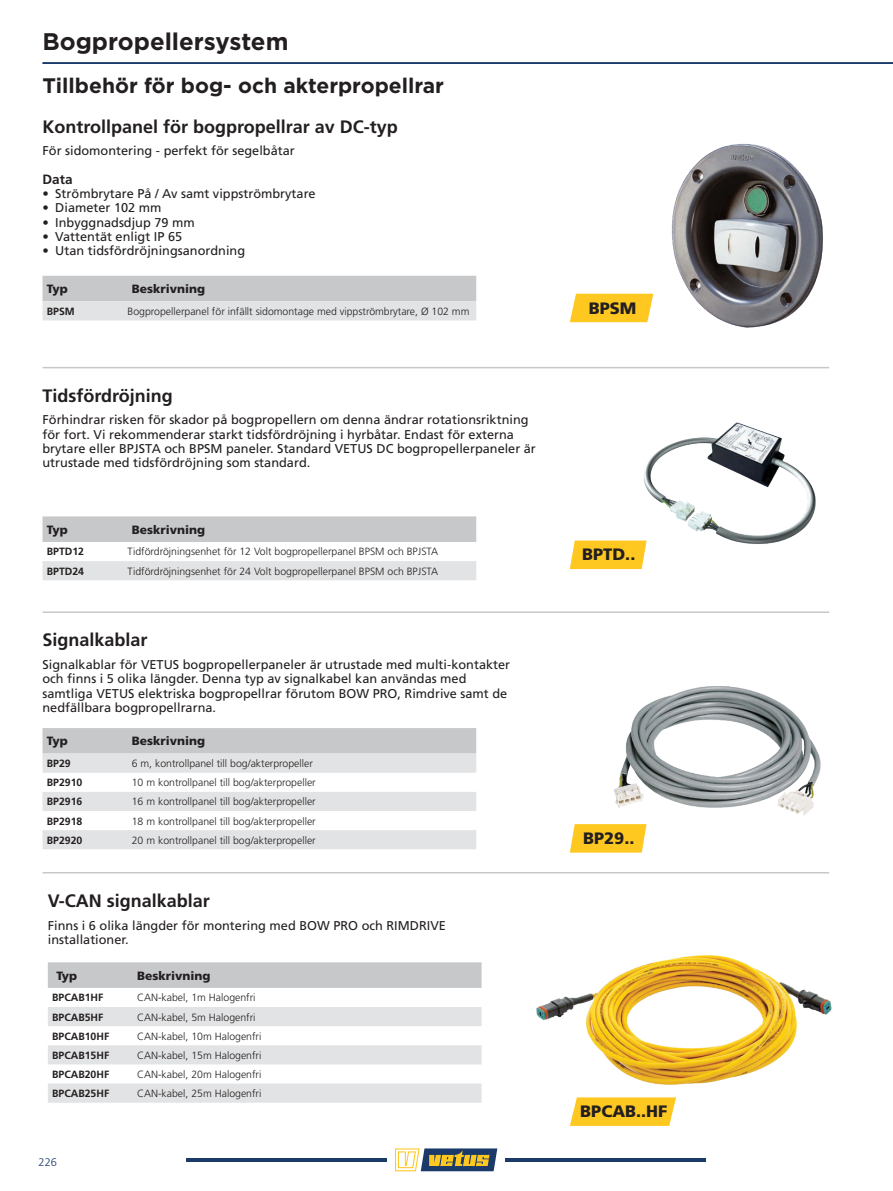
<style>
.page{position:relative;width:893px;height:1191px;background:#fff}
.page>*{position:absolute;margin:0;border:0;box-sizing:border-box;transform-origin:0 0}
.t1{font:700 24px "Gotham";color:#231f20}
.t2{font:700 21px "Gotham";color:#231f20}
.t3{font:700 18px "Frutiger LT Std";color:#231f20}
.t4{font:900 16.5px "Frutiger LT Std";color:#231f20}
.t5{font:700 13.5px "Frutiger LT Std";color:#231f20}
.t6{font:12.75px/14.2px "Frutiger LT Std";color:#231f20}
.t7{font:900 12px "Frutiger LT Std";color:#231f20}
.t8{font:300 10.95px "Frutiger LT Std";color:#1b3a6a}
.t9{font:300 10.5px "Frutiger LT Std";color:#231f20}
.t10{font:700 10.5px "Frutiger LT Std";color:#231f20}
</style>
<div class="page">
<div style="left:43px;top:62px;width:850px;height:2px;border:1px solid #1b3a6a"></div>
<svg style="left:395px;top:1148px;width:102px;height:23px"></svg>
<hr style="left:186px;top:1158px;width:201px;height:4px;background:#1b3a6a">
<hr style="left:506px;top:1158px;width:200px;height:4px;background:#1b3a6a">
<img style="left:536px;top:955px;width:296px;height:130px">
<svg style="left:570px;top:1097px;width:106px;height:28px;background:#ffcc31"></svg>
<img style="left:671px;top:144px;width:152px;height:184px">
<svg style="left:570px;top:294px;width:83px;height:28px;background:#ffcb2e"></svg>
<img style="left:643px;top:422px;width:173px;height:122px">
<svg style="left:570px;top:540px;width:77px;height:29px;background:#ffcc32"></svg>
<img style="left:614px;top:686px;width:207px;height:129px">
<svg style="left:570px;top:824px;width:77px;height:28px;background:#ffcb2f"></svg>
<hr style="left:43px;top:611px;width:786px;height:2px;background:#c7c8ca">
<svg style="left:43px;top:276px;width:433px;height:44px;background:#d2d3d5"></svg>
<svg style="left:43px;top:728px;width:433px;height:121px"></svg>
<div style="left:43px;top:516px;width:433px;height:26px;background:#c7c8ca"></div>
<div style="left:43px;top:561px;width:433px;height:19px;background:#e2e3e4"></div>
<hr style="left:43px;top:367px;width:786px;height:1px;background:#c7c8ca">
<hr style="left:43px;top:872px;width:786px;height:1px;background:#c7c8ca">
<div style="left:48px;top:962px;width:434px;height:26px;background:#c7c8ca"></div>
<svg style="left:48px;top:1007px;width:434px;height:95px"></svg>
<h1 class="t1" style="left:43px;top:26px;width:247px">Bogpropellersystem</h1>
<h2 class="t2" style="left:43px;top:72px;width:403px">Tillbehör för bog- och akterpropellrar</h2>
<h3 class="t3" style="left:43px;top:116px;width:357px">Kontrollpanel för bogpropellrar av DC-typ</h3>
<p class="t6" style="left:43px;top:144px;width:254px">För sidomontering - perfekt för segelbåtar</p>
<p class="t5" style="left:43px;top:171px;width:32px">Data</p>
<p class="t6" style="left:43px;top:187px;width:275px">• Strömbrytare På / Av samt vippströmbrytare</p>
<p class="t6" style="left:43px;top:201px;width:121px">• Diameter 102 mm</p>
<p class="t6" style="left:43px;top:215px;width:154px">• Inbyggnadsdjup 79 mm</p>
<p class="t6" style="left:43px;top:229px;width:141px">• Vattentät enligt IP 65</p>
<p class="t6" style="left:43px;top:244px;width:204px">• Utan tidsfördröjningsanordning</p>
<p class="t7" style="left:47px;top:281px;width:22px">Typ</p>
<p class="t7" style="left:132px;top:281px;width:75px">Beskrivning</p>
<p class="t10" style="left:47px;top:305px;width:30px">BPSM</p>
<p class="t9" style="left:128px;top:305px;width:343px">Bogpropellerpanel för infällt sidomontage med vippströmbrytare, Ø 102 mm</p>
<h3 class="t3" style="left:43px;top:385px;width:132px">Tidsfördröjning</h3>
<p class="t6" style="left:43px;top:413px;width:495px">Förhindrar risken för skador på bogpropellern om denna ändrar rotationsriktning för fort. Vi rekommenderar starkt tidsfördröjning i hyrbåtar. Endast för externa brytare eller BPJSTA och BPSM paneler. Standard VETUS DC bogpropellerpaneler är utrustade med tidsfördröjning som standard.</p>
<p class="t7" style="left:47px;top:522px;width:22px">Typ</p>
<p class="t7" style="left:132px;top:522px;width:75px">Beskrivning</p>
<p class="t10" style="left:47px;top:545px;width:39px">BPTD12</p>
<p class="t9" style="left:128px;top:546px;width:312px">Tidfördröjningsenhet för 12 Volt bogpropellerpanel BPSM och BPJSTA</p>
<p class="t10" style="left:47px;top:565px;width:39px">BPTD24</p>
<p class="t9" style="left:128px;top:565px;width:312px">Tidfördröjningsenhet för 24 Volt bogpropellerpanel BPSM och BPJSTA</p>
<h3 class="t3" style="left:43px;top:629px;width:107px">Signalkablar</h3>
<p class="t6" style="left:43px;top:657px;width:469px">Signalkablar för VETUS bogpropellerpaneler är utrustade med multi-kontakter och finns i 5 olika längder. Denna typ av signalkabel kan användas med samtliga VETUS elektriska bogpropellrar förutom BOW PRO, Rimdrive samt de nedfällbara bogpropellrarna.</p>
<p class="t7" style="left:47px;top:734px;width:22px">Typ</p>
<p class="t7" style="left:132px;top:734px;width:75px">Beskrivning</p>
<p class="t10" style="left:47px;top:757px;width:25px">BP29</p>
<p class="t9" style="left:132px;top:757px;width:183px">6 m, kontrollpanel till bog/akterpropeller</p>
<p class="t10" style="left:47px;top:776px;width:37px">BP2910</p>
<p class="t9" style="left:132px;top:776px;width:185px">10 m kontrollpanel till bog/akterpropeller</p>
<p class="t10" style="left:47px;top:795px;width:37px">BP2916</p>
<p class="t9" style="left:132px;top:796px;width:185px">16 m kontrollpanel till bog/akterpropeller</p>
<p class="t10" style="left:47px;top:814px;width:37px">BP2918</p>
<p class="t9" style="left:132px;top:815px;width:185px">18 m kontrollpanel till bog/akterpropeller</p>
<p class="t10" style="left:47px;top:834px;width:37px">BP2920</p>
<p class="t9" style="left:132px;top:834px;width:185px">20 m kontrollpanel till bog/akterpropeller</p>
<h3 class="t3" style="left:48px;top:890px;width:164px">V-CAN signalkablar</h3>
<p class="t6" style="left:48px;top:918px;width:400px">Finns i 6 olika längder för montering med BOW PRO och RIMDRIVE installationer.</p>
<p class="t7" style="left:56px;top:968px;width:22px">Typ</p>
<p class="t7" style="left:137px;top:968px;width:75px">Beskrivning</p>
<p class="t10" style="left:52px;top:991px;width:53px">BPCAB1HF</p>
<p class="t9" style="left:137px;top:991px;width:120px">CAN-kabel, 1m Halogenfri</p>
<p class="t10" style="left:52px;top:1010px;width:53px">BPCAB5HF</p>
<p class="t9" style="left:137px;top:1011px;width:120px">CAN-kabel, 5m Halogenfri</p>
<p class="t10" style="left:52px;top:1029px;width:59px">BPCAB10HF</p>
<p class="t9" style="left:137px;top:1030px;width:126px">CAN-kabel, 10m Halogenfri</p>
<p class="t10" style="left:52px;top:1049px;width:59px">BPCAB15HF</p>
<p class="t9" style="left:137px;top:1049px;width:126px">CAN-kabel, 15m Halogenfri</p>
<p class="t10" style="left:52px;top:1068px;width:59px">BPCAB20HF</p>
<p class="t9" style="left:137px;top:1068px;width:126px">CAN-kabel, 20m Halogenfri</p>
<p class="t10" style="left:52px;top:1087px;width:59px">BPCAB25HF</p>
<p class="t9" style="left:137px;top:1087px;width:126px">CAN-kabel, 25m Halogenfri</p>
<p class="t8" style="left:39px;top:1155px;width:20px">226</p>
<p class="t4" style="left:589px;top:298px;width:49px">BPSM</p>
<p class="t4" style="left:582px;top:544px;width:55px">BPTD..</p>
<p class="t4" style="left:583px;top:828px;width:53px">BP29..</p>
<p class="t4" style="left:580px;top:1101px;width:89px">BPCAB..HF</p>
</div>
